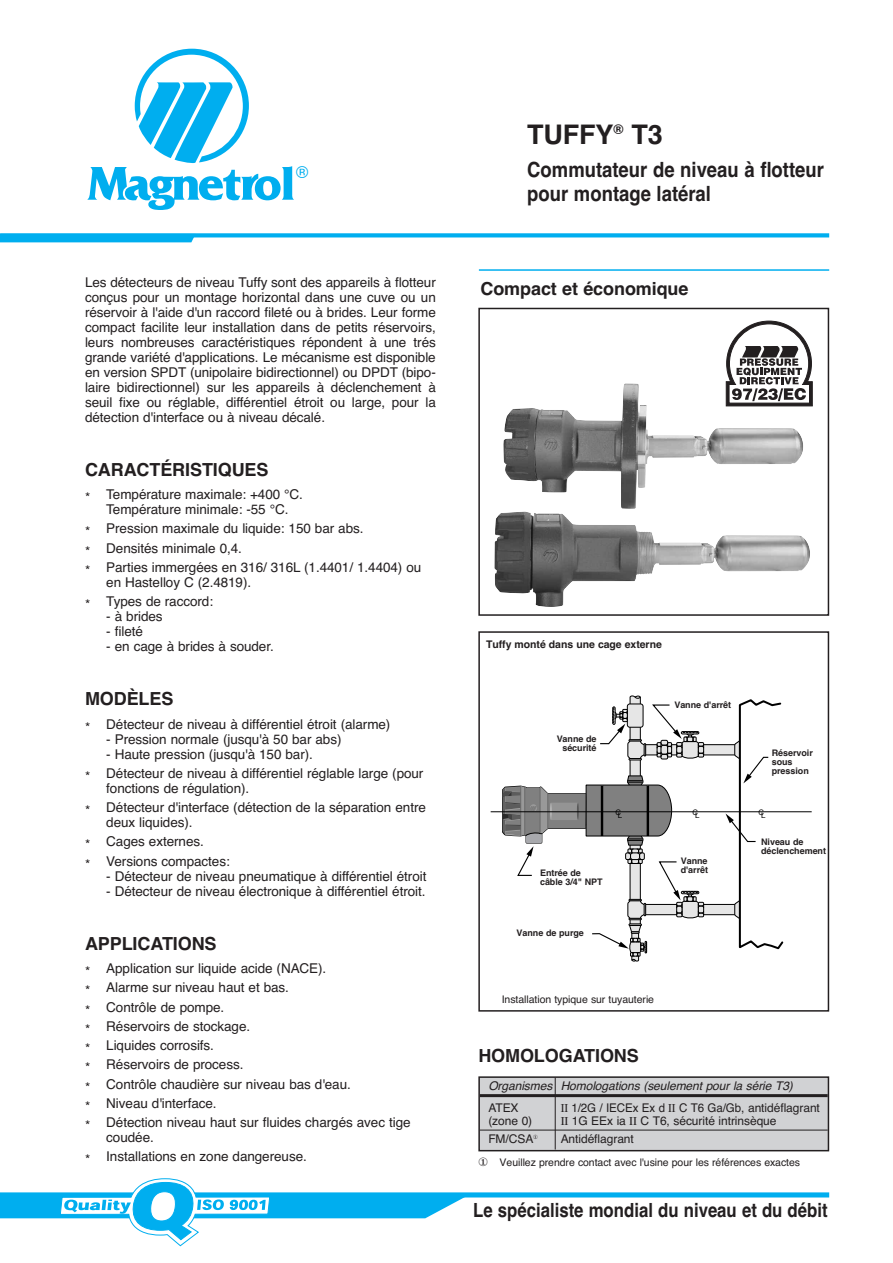
<style>
.page{position:relative;width:893px;height:1263px;background:#fff}
.page>*{position:absolute;margin:0;border:0;box-sizing:border-box;transform-origin:0 0}
.t1{font:700 27px "Helvetica";letter-spacing:-.005em;color:#231f20}
.t2{font:700 21px/24px "Helvetica";color:#231f20;scale:.88 1}
.t3{font:700 19.5px "Helvetica";color:#231f20;scale:.86 1}
.t4{font:700 18px "Helvetica";letter-spacing:-.005em;color:#231f20}
.t5{font:16.5px "Helvetica";color:#00aeef}
.t6{font:13.5px/19.2px "Helvetica";letter-spacing:-.005em;color:#231f20}
.t7{font:12px "Helvetica";letter-spacing:-.005em;color:#231f20}
.t8{font:italic 12px "Helvetica";letter-spacing:-.005em;color:#231f20}
.t9{font:12px "Helvetica";letter-spacing:-.005em;color:#231f20;scale:.96 1}
.t10{font:10.5px "Helvetica";letter-spacing:-.005em;color:#231f20}
.t11{font:700 10.5px "Helvetica";letter-spacing:-.005em;color:#231f20}
.t12{font:700 9px/9px "Helvetica";letter-spacing:-.005em;color:#231f20}
.t13{font:7.65px "Helvetica Neue";color:#000}
.s1{font-family:"Times"}
</style>
<div class="page">
<svg style="left:87px;top:49px;width:207px;height:161px"></svg>
<hr style="left:479px;top:269px;width:350px;height:2px;background:#00aeef">
<img style="left:503px;top:383px;width:300px;height:126px">
<div style="left:478px;top:308px;width:351px;height:308px;border:2px solid #231f20"></div>
<svg style="left:0;top:237px;width:196px;height:5px"></svg>
<svg style="left:0;top:233px;width:829px;height:4px;background:#11b3f0"></svg>
<div style="left:479px;top:1077px;width:349px;height:74px;background:#d1d2d4"></div>
<div style="left:478px;top:1076px;width:351px;height:75px;border:2px solid #231f20"></div>
<hr style="left:480px;top:1094px;width:348px;height:3px;background:#231f20">
<hr style="left:480px;top:1129px;width:348px;height:1px;background:#231f20">
<hr style="left:555px;top:1077px;width:1px;height:72px;background:#231f20">
<img style="left:494px;top:511px;width:316px;height:96px">
<div style="left:645px;top:904px;width:92px;height:11px;background:#e6e6e6"></div>
<div style="left:645px;top:904px;width:92px;height:11px;border:1px solid #000"></div>
<div style="left:645px;top:745px;width:92px;height:10px;background:#e6e6e6"></div>
<div style="left:645px;top:744px;width:92px;height:11px;border:1px solid #000"></div>
<svg style="left:502px;top:695px;width:202px;height:266px"></svg>
<svg style="left:725px;top:699px;width:60px;height:251px"></svg>
<hr style="left:491px;top:811px;width:321px;height:1px;background:#000">
<div style="left:478px;top:631px;width:351px;height:380px;border:2px solid #231f20"></div>
<div style="left:0;top:1192px;width:829px;height:5px;background:#00aeef"></div>
<svg style="left:0;top:1178px;width:468px;height:69px"></svg>
<svg style="left:726px;top:321px;width:87px;height:85px"></svg>
<p class="t5" style="left:296px;top:163px;width:14px">®</p>
<p class="t6" style="left:85px;top:274px;width:352px;line-height:15px;text-align:justify">Les détecteurs de niveau Tuffy sont des appareils à flotteur conçus pour un montage horizontal dans une cuve ou un réservoir à l'aide d'un raccord fileté ou à brides. Leur forme compact facilite leur installation dans de petits réservoirs, leurs nombreuses caractéristiques répondent à une trés grande variété d'applications. Le mécanisme est disponible en version SPDT (unipolaire bidirectionnel) ou DPDT (bipo&shy;laire bidirectionnel) sur les appareils à déclenchement à seuil fixe ou réglable, différentiel étroit ou large, pour la détection d'interface ou à niveau décalé.</p>
<h3 class="t4" style="left:85px;top:459px;width:185px">CARACTÉRISTIQUES</h3>
<p class="t6" style="left:85px;top:487px;width:219px;line-height:15px;text-align:center">* Température maximale: +400 °C.<br>Température minimale: -55 °C.</p>
<p class="t6" style="left:85px;top:519px;width:338px">* Pression maximale du liquide: 150 bar abs.<br>* Densités minimale 0,4.<br>* Parties immergées en 316/ 316L (1.4401/ 1.4404) ou</p>
<p class="t6" style="left:85px;top:573px;width:168px;text-indent:21px">en Hastelloy C (2.4819). * Types de raccord:</p>
<p class="t6" style="left:106px;top:607px;width:58px">- à brides</p>
<p class="t6" style="left:106px;top:622px;width:38px">- fileté</p>
<p class="t6" style="left:106px;top:637px;width:169px">- en cage à brides à souder.</p>
<h3 class="t4" style="left:85px;top:688px;width:90px">MODÈLES</h3>
<p class="t6" style="left:85px;top:714px;width:307px">* Détecteur de niveau à différentiel étroit (alarme)</p>
<p class="t6" style="left:106px;top:729px;width:237px">- Pression normale (jusqu'à 50 bar abs)</p>
<p class="t6" style="left:85px;top:744px;width:340px;text-indent:21px">- Haute pression (jusqu'à 150 bar).<br>* Détecteur de niveau à différentiel réglable large (pour</p>
<p class="t6" style="left:85px;top:779px;width:342px;text-indent:21px">fonctions de régulation).<br>* Détecteur d'interface (détection de la séparation entre</p>
<p class="t6" style="left:85px;top:813px;width:146px;text-indent:21px">deux liquides).<br>* Cages externes.<br>* Versions compactes:</p>
<p class="t6" style="left:106px;top:866px;width:322px">- Détecteur de niveau pneumatique à différentiel étroit</p>
<p class="t6" style="left:106px;top:881px;width:321px">- Détecteur de niveau électronique à différentiel étroit.</p>
<h3 class="t4" style="left:85px;top:933px;width:133px">APPLICATIONS</h3>
<p class="t6" style="left:85px;top:959px;width:327px">* Application sur liquide acide (NACE).<br>* Alarme sur niveau haut et bas.<br>* Contrôle de pompe.<br>* Réservoirs de stockage.<br>* Liquides corrosifs.<br>* Réservoirs de process.<br>* Contrôle chaudière sur niveau bas d'eau.<br>* Niveau d'interface.<br>* Détection niveau haut sur fluides chargés avec tige</p>
<p class="t6" style="left:85px;top:1128px;width:223px;text-indent:21px">coudée.<br>* Installations en zone dangereuse.</p>
<h1 class="t1" style="left:527px;top:119px;width:137px">TUFFY<sup>®</sup> T3</h1>
<h2 class="t2" style="left:527px;top:157px;width:339px">Commutateur de niveau à flotteur pour montage latéral</h2>
<h3 class="t4" style="left:480px;top:278px;width:209px">Compact et économique</h3>
<p class="t11" style="left:486px;top:638px;width:177px">Tuffy monté dans une cage externe</p>
<p class="t12" style="left:557px;top:734px;width:41px;text-align:right">Vanne de sécurité</p>
<p class="t12" style="left:674px;top:700px;width:58px">Vanne d'arrêt</p>
<p class="t12" style="left:772px;top:748px;width:43px">Réservoir sous pression</p>
<p class="t13" style="left:615px;top:811px;width:8px">CL</p>
<p class="t13" style="left:692px;top:811px;width:8px">CL</p>
<p class="t13" style="left:758px;top:811px;width:8px">CL</p>
<p class="t12" style="left:540px;top:868px;width:64px">Entrée de câble 3/4" NPT</p>
<p class="t12" style="left:517px;top:928px;width:69px">Vanne de purge</p>
<p class="t10" style="left:502px;top:993px;width:154px">Installation typique sur tuyauterie</p>
<h3 class="t4" style="left:478px;top:1045px;width:162px">HOMOLOGATIONS</h3>
<p class="t12" style="left:681px;top:856px;width:29px">Vanne d'arrêt</p>
<p class="t12" style="left:761px;top:838px;width:66px">Niveau de déclenchement</p>
<p class="t8" style="left:488px;top:1079px;width:306px">Organismes Homologations (seulement pour la série T3)</p>
<p class="t7" style="left:488px;top:1101px;width:32px">ATEX</p>
<p class="t9" style="left:561px;top:1101px;width:272px"><span class="s1">II</span> 1/2G / IECEx Ex d <span class="s1">II</span> C T6 Ga/Gb, antidéflagrant</p>
<p class="t7" style="left:488px;top:1114px;width:45px">(zone 0)</p>
<p class="t7" style="left:561px;top:1114px;width:217px"><span class="s1">II</span> 1G EEx ia <span class="s1">II</span> C T6, sécurité intrinsèque</p>
<p class="t7" style="left:488px;top:1132px;width:51px">FM/CSA①</p>
<p class="t7" style="left:561px;top:1132px;width:75px">Antidéflagrant</p>
<p class="t10" style="left:478px;top:1156px;width:323px">① Veuillez prendre contact avec l'usine pour les références exactes</p>
<h3 class="t3" style="left:473px;top:1199px;width:414px">Le spécialiste mondial du niveau et du débit</h3>
</div>
